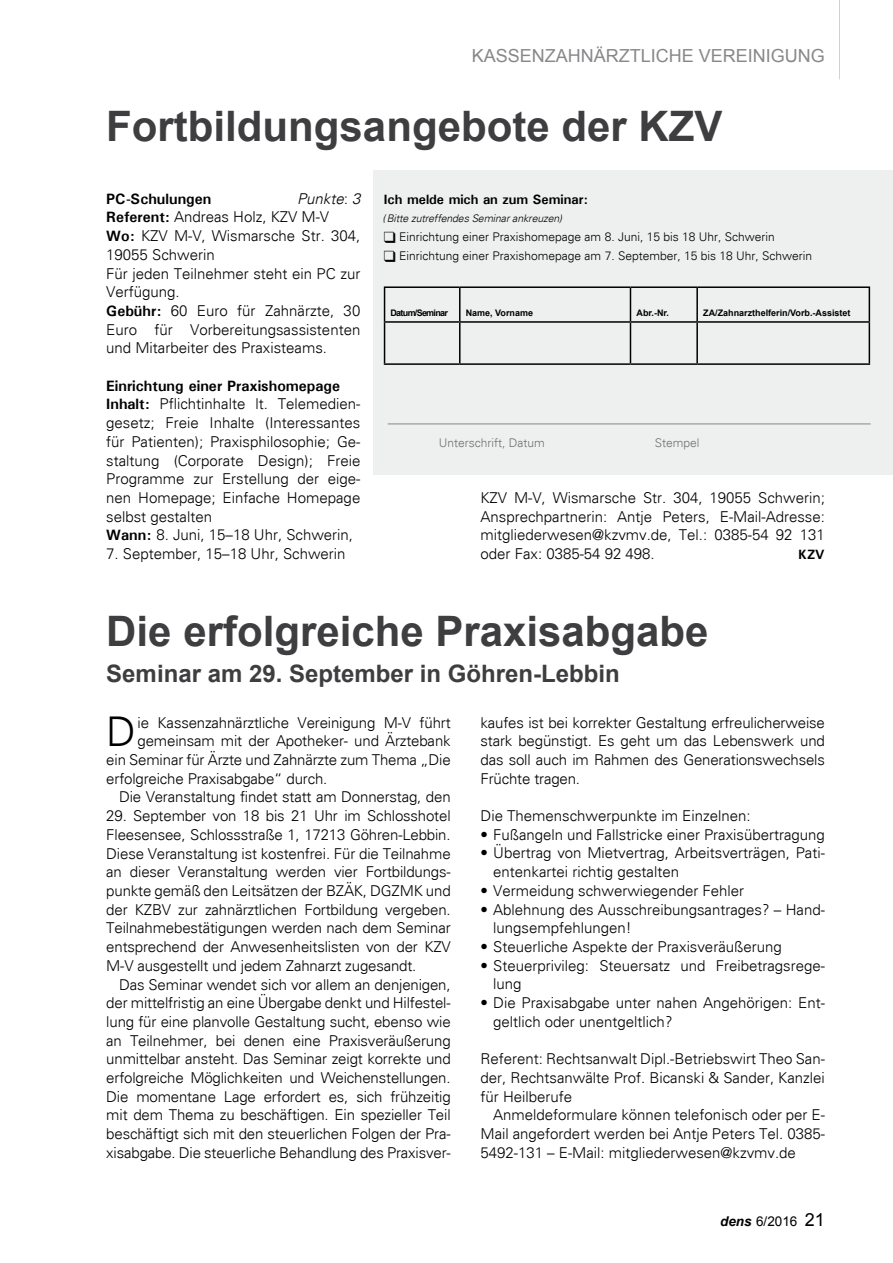
<style>
.page{position:relative;width:893px;height:1263px;background:#fff}
.page>*{position:absolute;margin:0;border:0;box-sizing:border-box;transform-origin:0 0}
.t1{font:700 42px "Arial";color:#3e3d40}
.t2{font:300 41.1px "Univers";color:#000}
.t3{font:700 24px "Arial";color:#3e3d40}
.t4{font:18px "Arial";color:#87888a}
.t5{font:300 15px/18.8px "Univers";color:#000}
.t6{font:700 15px "Univers";color:#000}
.t7{font:700 13.5px "Univers";color:#000}
.t8{font:13.5px "Arial";color:#000}
.t9{font:300 12px "Univers";color:#000}
.t10{font:300 12px "Univers";color:#707172}
.t11{font:italic 300 10.5px "Univers";letter-spacing:-.01em;color:#000}
.t12{font:700 9px "Arial";color:#000}
.t13{font:700 9px "Arial";letter-spacing:-.08em;color:#000}
.s1{font-style:italic}
.s2{font-weight:700}
.s3{font-weight:700;font-style:italic}
.s4{font-size:18px}
</style>
<div class="page">
<hr style="left:839px;top:0;width:1px;height:79px;background:#d1d2d4">
<div style="left:373px;top:170px;width:520px;height:305px;background:#eeefef"></div>
<hr style="left:384px;top:286px;width:76px;height:2px;background:#000">
<hr style="left:384px;top:288px;width:1px;height:33px;background:#000">
<hr style="left:460px;top:286px;width:170px;height:2px;background:#000">
<hr style="left:459px;top:288px;width:1px;height:33px;background:#000">
<hr style="left:630px;top:286px;width:67px;height:2px;background:#000">
<hr style="left:630px;top:288px;width:1px;height:33px;background:#000">
<hr style="left:697px;top:286px;width:173px;height:2px;background:#000">
<hr style="left:696px;top:288px;width:2px;height:33px;background:#000">
<hr style="left:869px;top:288px;width:1px;height:33px;background:#000">
<hr style="left:384px;top:321px;width:76px;height:2px;background:#000">
<hr style="left:384px;top:323px;width:1px;height:40px;background:#000">
<hr style="left:460px;top:321px;width:170px;height:2px;background:#000">
<hr style="left:459px;top:323px;width:1px;height:40px;background:#000">
<hr style="left:630px;top:321px;width:67px;height:2px;background:#000">
<hr style="left:630px;top:323px;width:1px;height:40px;background:#000">
<hr style="left:697px;top:321px;width:173px;height:2px;background:#000">
<hr style="left:696px;top:323px;width:2px;height:40px;background:#000">
<hr style="left:869px;top:323px;width:1px;height:40px;background:#000">
<hr style="left:384px;top:363px;width:76px;height:2px;background:#000">
<hr style="left:460px;top:363px;width:170px;height:2px;background:#000">
<hr style="left:630px;top:363px;width:67px;height:2px;background:#000">
<hr style="left:697px;top:363px;width:173px;height:2px;background:#000">
<hr style="left:388px;top:423px;width:483px;height:1px;background:#87888a">
<p class="t4" style="left:472px;top:44px;width:355px">KASSENZAHNÄRZTLICHE VEREINIGUNG</p>
<h1 class="t1" style="left:106px;top:98px;width:618px">Fortbildungsangebote der KZV</h1>
<p class="t6" style="left:106px;top:189px;width:107px">PC-Schulungen</p>
<p class="t5" style="left:106px;top:189px;width:256px;text-indent:191px"><span class="s1">Punkte: 3<br></span><span class="s2">Referent:</span> Andreas Holz, KZV M-V<br><span class="s2">Wo:</span> KZV M-V, Wismarsche Str. 304,<br>19055 Schwerin<br>Für jeden Teilnehmer steht ein PC zur<br>Verfügung.<br><span class="s2">Gebühr:</span> 60 Euro für Zahnärzte, 30<br>Euro für Vorbereitungsassistenten und Mitarbeiter des Praxisteams.</p>
<p class="t5" style="left:106px;top:376px;width:256px"><span class="s2">Einrichtung einer Praxishomepage Inhalt:</span> Pflichtinhalte lt. Telemedien&shy;gesetz; Freie Inhalte (Interessantes für Patienten); Praxisphilosophie; Ge&shy;staltung (Corporate Design); Freie Programme zur Erstellung der eige&shy;nen Homepage; Einfache Homepage selbst gestalten<br><span class="s2">Wann:</span> 8. Juni, 15–18 Uhr, Schwerin,</p>
<p class="t5" style="left:106px;top:544px;width:241px">7. September, 15–18 Uhr, Schwerin</p>
<p class="t7" style="left:384px;top:191px;width:205px">Ich melde mich an zum Seminar:</p>
<p class="t11" style="left:384px;top:212px;width:180px">(Bitte zutreffendes Seminar ankreuzen)</p>
<p class="t9" style="left:384px;top:230px;width:392px">❑ Einrichtung einer Praxishomepage am 8. Juni, 15 bis 18 Uhr, Schwerin</p>
<p class="t9" style="left:384px;top:248px;width:430px">❑ Einrichtung einer Praxishomepage am 7. September, 15 bis 18 Uhr, Schwerin</p>
<p class="t13" style="left:391px;top:307px;width:59px">Datum/Seminar</p>
<p class="t12" style="left:466px;top:307px;width:69px">Name, Vorname</p>
<p class="t12" style="left:636px;top:307px;width:34px">Abr.-Nr.</p>
<p class="t12" style="left:703px;top:307px;width:149px">ZA/Zahnarzthelferin/Vorb.-Assistet</p>
<p class="t10" style="left:439px;top:435px;width:108px">Unterschrift, Datum</p>
<p class="t10" style="left:655px;top:435px;width:46px">Stempel</p>
<p class="t5" style="left:480px;top:488px;width:346px;text-align:justify">KZV M-V, Wismarsche Str. 304, 19055 Schwerin; Ansprechpartnerin: Antje Peters, E-Mail-Adresse: mitgliederwesen@kzvmv.de, Tel.: 0385-54 92 131 oder Fax: 0385-54 92 498.</p>
<p class="t7" style="left:798px;top:546px;width:28px">KZV</p>
<h1 class="t1" style="left:106px;top:603px;width:604px">Die erfolgreiche Praxisabgabe</h1>
<h3 class="t3" style="left:106px;top:658px;width:515px">Seminar am 29. September in Göhren-Lebbin</h3>
<h2 class="t2" style="left:106px;top:707px;width:31px">D</h2>
<p class="t5" style="left:138px;top:713px;width:315px">ie Kassenzahnärztliche Vereinigung M-V führt</p>
<p class="t5" style="left:138px;top:732px;width:315px">gemeinsam mit der Apotheker- und Ärztebank</p>
<p class="t5" style="left:106px;top:750px;width:346px">ein Seminar für Ärzte und Zahnärzte zum Thema „Die</p>
<p class="t5" style="left:106px;top:769px;width:223px">erfolgreiche Praxisabgabe“ durch.</p>
<p class="t5" style="left:119px;top:788px;width:333px">Die Veranstaltung findet statt am Donnerstag, den</p>
<p class="t5" style="left:106px;top:806px;width:346px;text-align:justify">29. September von 18 bis 21 Uhr im Schlosshotel Fleesensee, Schlossstraße 1, 17213 Göhren-Lebbin.<br>Diese Veranstaltung ist kostenfrei. Für die Teilnahme an dieser Veranstaltung werden vier Fortbildungs&shy;punkte gemäß den Leitsätzen der BZÄK, DGZMK und der KZBV zur zahnärztlichen Fortbildung vergeben.<br>Teilnahmebestätigungen werden nach dem Seminar entsprechend der Anwesenheitslisten von der KZV M-V ausgestellt und jedem Zahnarzt zugesandt.</p>
<p class="t5" style="left:106px;top:975px;width:346px;text-align:justify;text-indent:13px">Das Seminar wendet sich vor allem an denjenigen, der mittelfristig an eine Übergabe denkt und Hilfestel&shy;lung für eine planvolle Gestaltung sucht, ebenso wie an Teilnehmer, bei denen eine Praxisveräußerung unmittelbar ansteht. Das Seminar zeigt korrekte und erfolgreiche Möglichkeiten und Weichenstellungen.<br>Die momentane Lage erfordert es, sich frühzeitig mit dem Thema zu beschäftigen. Ein spezieller Teil beschäftigt sich mit den steuerlichen Folgen der Pra&shy;xisabgabe. Die steuerliche Behandlung des Praxisver-</p>
<p class="t5" style="left:480px;top:713px;width:346px;text-align:justify">kaufes ist bei korrekter Gestaltung erfreulicherweise stark begünstigt. Es geht um das Lebenswerk und das soll auch im Rahmen des Generationswechsels Früchte tragen.</p>
<p class="t5" style="left:480px;top:806px;width:272px">Die Themenschwerpunkte im Einzelnen:</p>
<p class="t5" style="left:480px;top:825px;width:346px">• Fußangeln und Fallstricke einer Praxisübertragung</p>
<p class="t5" style="left:493px;top:844px;width:333px;text-indent:-13px">• Übertrag von Mietvertrag, Arbeitsverträgen, Pati&shy;entenkartei richtig gestalten</p>
<p class="t5" style="left:480px;top:881px;width:265px">• Vermeidung schwerwiegender Fehler</p>
<p class="t5" style="left:493px;top:900px;width:333px;text-indent:-13px">• Ablehnung des Ausschreibungsantrages? – Hand&shy;lungsempfehlungen!</p>
<p class="t5" style="left:480px;top:937px;width:303px">• Steuerliche Aspekte der Praxisveräußerung</p>
<p class="t5" style="left:493px;top:956px;width:333px;text-indent:-13px">• Steuerprivileg: Steuersatz und Freibetragsrege&shy;lung</p>
<p class="t5" style="left:493px;top:993px;width:333px;text-indent:-13px">• Die Praxisabgabe unter nahen Angehörigen: Ent&shy;geltlich oder unentgeltlich?</p>
<p class="t5" style="left:480px;top:1049px;width:346px;text-align:justify">Referent: Rechtsanwalt Dipl.-Betriebswirt Theo San&shy;der, Rechtsanwälte Prof. Bicanski &amp; Sander, Kanzlei für Heilberufe</p>
<p class="t5" style="left:480px;top:1106px;width:346px;text-align:justify;text-indent:13px">Anmeldeformulare können telefonisch oder per E-Mail angefordert werden bei Antje Peters Tel. 0385- 5492-131 – E-Mail: mitgliederwesen@kzvmv.de</p>
<p class="t8" style="left:720px;top:1212px;width:106px"><span class="s3">dens</span> 6/2016 <span class="s4">21</span></p>
</div>
